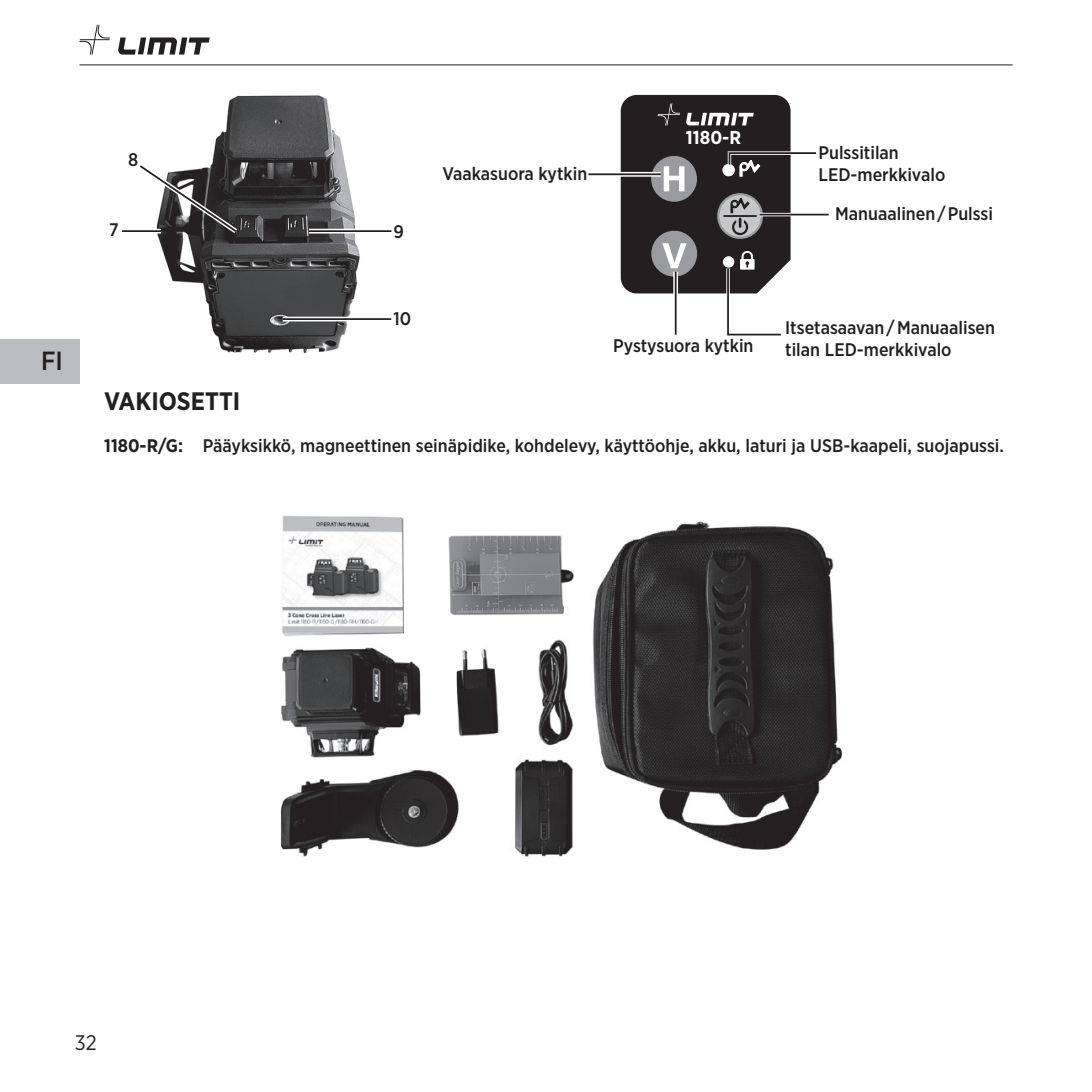
<style>
.page{position:relative;width:1092px;height:1092px;background:#fff}
.page>*{position:absolute;margin:0;border:0;box-sizing:border-box;transform-origin:0 0}
.t1{font:500 26.25px "Gotham Narrow";color:#231f20}
.大标{font:700 25.2px "Gotham Narrow";color:#231f20}
.t2{font:21px "Gotham Narrow";color:#231f20}
.t3{font:700 18.55px "Gotham Narrow";color:#fff}
.word{font:500 18.2px/21.7px "Gotham Narrow";color:#231f20}
.s1{font-weight:700}
</style>
<div class="page">
<svg style="left:118px;top:37px;width:92px;height:18px"></svg>
<svg style="left:79px;top:25px;width:31px;height:30px"></svg>
<hr style="left:79px;top:64px;width:933px;height:1px;background:#231f20">
<img style="left:158px;top:95px;width:202px;height:259px">
<svg style="left:140px;top:159px;width:102px;height:79px"></svg>
<hr style="left:122px;top:229px;width:39px;height:4px;background:#fff">
<hr style="left:122px;top:230px;width:39px;height:2px;background:#231f20">
<hr style="left:309px;top:229px;width:82px;height:4px;background:#fff">
<hr style="left:309px;top:230px;width:82px;height:2px;background:#231f20">
<hr style="left:282px;top:317px;width:109px;height:4px;background:#fff">
<hr style="left:282px;top:318px;width:109px;height:2px;background:#231f20">
<div style="left:588px;top:172px;width:72px;height:5px;background:#d5d4d5"></div>
<hr style="left:588px;top:173px;width:72px;height:2px;background:#231f20">
<hr style="left:759px;top:214px;width:69px;height:1px;background:#231f20">
<svg style="left:620px;top:95px;width:199px;height:241px"></svg>
<img style="left:280px;top:515px;width:563px;height:342px">
<div style="left:0;top:339px;width:79px;height:44px;background:#bcbdc0"></div>
<p class="t1" style="left:41px;top:344px;width:23px">FI</p>
<p class="word" style="left:128px;top:148px;width:12px">8</p>
<p class="word" style="left:109px;top:218px;width:11px">7</p>
<p class="word" style="left:393px;top:221px;width:12px">9</p>
<p class="word" style="left:393px;top:308px;width:19px">10</p>
<p class="word" style="left:442px;top:162px;width:146px">Vaakasuora kytkin</p>
<p class="t3" style="left:686px;top:126px;width:57px">1180-R</p>
<p class="word" style="left:613px;top:335px;width:142px">Pystysuora kytkin</p>
<p class="word" style="left:818px;top:142px;width:128px">Pulssitilan<br>LED-merkkivalo</p>
<p class="word" style="left:835px;top:202px;width:159px">Manuaalinen/Pulssi</p>
<p class="word" style="left:785px;top:316px;width:211px">Itsetasaavan/Manuaalisen tilan LED-merkkivalo</p>
<p class="大标" style="left:104px;top:385px;width:138px">VAKIOSETTI</p>
<p class="word" style="left:104px;top:434px;width:901px"><span class="s1">1180-R/G:</span> Pääyksikkö, magneettinen seinäpidike, kohdelevy, käyttöohje, akku, laturi ja USB-kaapeli, suojapussi.</p>
<p class="t2" style="left:75px;top:1029px;width:23px">32</p>
</div>
